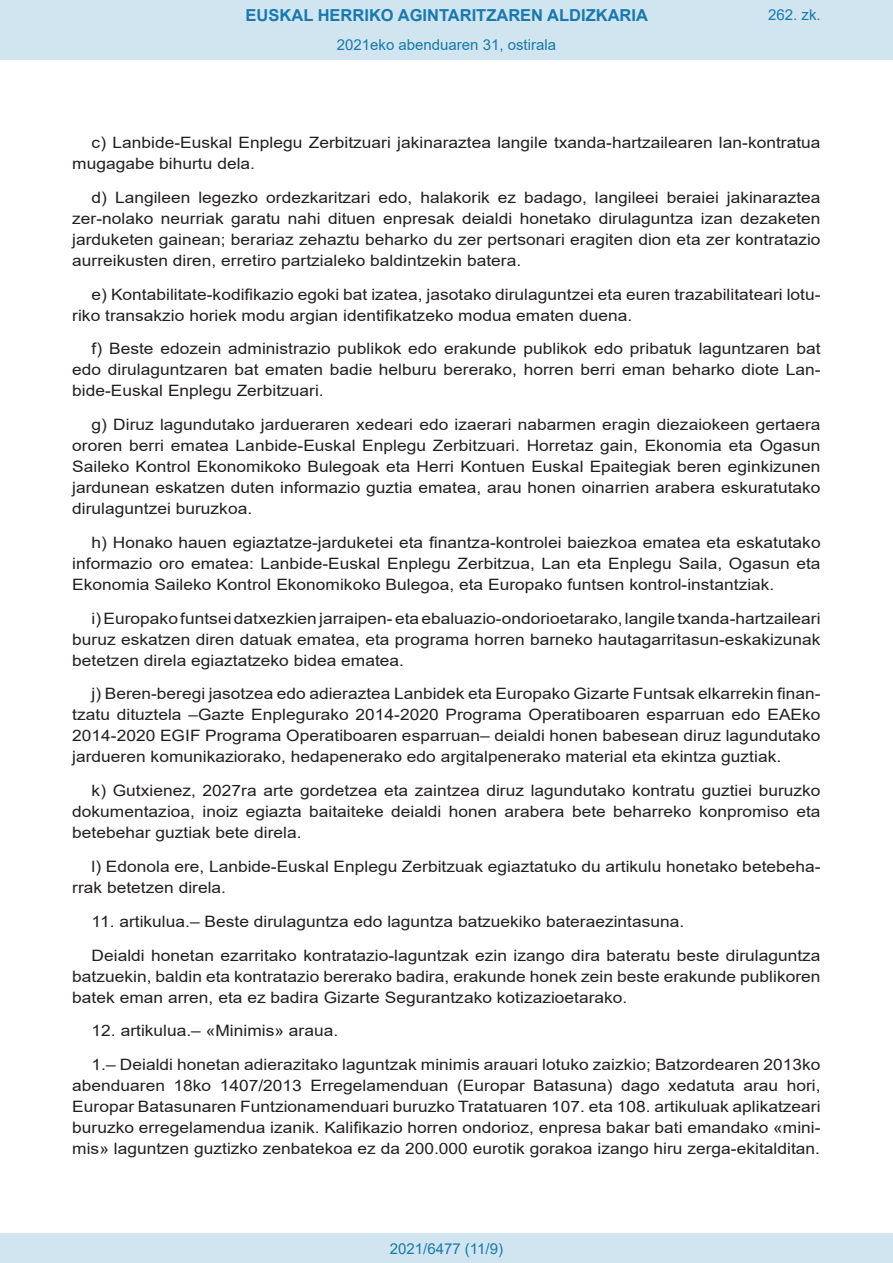
<style>
.page{position:relative;width:893px;height:1263px;background:#fff}
.page>*{position:absolute;margin:0;border:0;box-sizing:border-box;transform-origin:0 0}
.t1{font:700 16.5px "Arial";color:#1879ad}
.BOPVDetalle{font:15.6px/21px "Arial";color:#231f20;text-align:justify;scale:1.11 1}
.Paginacion_Centro{font:15px "Arial";color:#1879ad}
</style>
<div class="page">
<div style="left:0;top:0;width:893px;height:60px;background:#d0e5f0"></div>
<div style="left:0;top:1233px;width:893px;height:30px;background:#d0e5f0"></div>
<p class="t1" style="left:246px;top:3px;width:404px">EUSKAL HERRIKO AGINTARITZAREN ALDIZKARIA</p>
<p class="Paginacion_Centro" style="left:337px;top:35px;width:221px">2021eko abenduaren 31, ostirala</p>
<p class="Paginacion_Centro" style="left:768px;top:5px;width:54px">262. zk.</p>
<p class="BOPVDetalle" style="left:72px;top:132px;width:676px;text-indent:19px">c) Lanbide-Euskal Enplegu Zerbitzuari jakinaraztea langile txanda-hartzailearen lan-kontratua mugagabe bihurtu dela.</p>
<p class="BOPVDetalle" style="left:72px;top:187px;width:676px;text-indent:19px">d) Langileen legezko ordezkaritzari edo, halakorik ez badago, langileei beraiei jakinaraztea zer-nolako neurriak garatu nahi dituen enpresak deialdi honetako dirulaguntza izan dezaketen jarduketen gainean; berariaz zehaztu beharko du zer pertsonari eragiten dion eta zer kontratazio aurreikusten diren, erretiro partzialeko baldintzekin batera.</p>
<p class="BOPVDetalle" style="left:72px;top:284px;width:676px;text-indent:19px">e) Kontabilitate-kodifikazio egoki bat izatea, jasotako dirulaguntzei eta euren trazabilitateari lotu&shy;riko transakzio horiek modu argian identifikatzeko modua ematen duena.</p>
<p class="BOPVDetalle" style="left:72px;top:338px;width:676px;text-indent:19px">f) Beste edozein administrazio publikok edo erakunde publikok edo pribatuk laguntzaren bat edo dirulaguntzaren bat ematen badie helburu bererako, horren berri eman beharko diote Lan&shy;bide-Euskal Enplegu Zerbitzuari.</p>
<p class="BOPVDetalle" style="left:72px;top:414px;width:676px;text-indent:19px">g) Diruz lagundutako jardueraren xedeari edo izaerari nabarmen eragin diezaiokeen gertaera ororen berri ematea Lanbide-Euskal Enplegu Zerbitzuari. Horretaz gain, Ekonomia eta Ogasun Saileko Kontrol Ekonomikoko Bulegoak eta Herri Kontuen Euskal Epaitegiak beren eginkizunen jardunean eskatzen duten informazio guztia ematea, arau honen oinarrien arabera eskuratutako dirulaguntzei buruzkoa.</p>
<p class="BOPVDetalle" style="left:72px;top:532px;width:676px;text-indent:19px">h) Honako hauen egiaztatze-jarduketei eta finantza-kontrolei baiezkoa ematea eta eskatutako informazio oro ematea: Lanbide-Euskal Enplegu Zerbitzua, Lan eta Enplegu Saila, Ogasun eta Ekonomia Saileko Kontrol Ekonomikoko Bulegoa, eta Europako funtsen kontrol-instantziak.</p>
<p class="BOPVDetalle" style="left:72px;top:608px;width:676px;text-indent:19px">i) Europako funtsei datxezkien jarraipen- eta ebaluazio-ondorioetarako, langile txanda-hartzaileari buruz eskatzen diren datuak ematea, eta programa horren barneko hautagarritasun-eskakizunak betetzen direla egiaztatzeko bidea ematea.</p>
<p class="BOPVDetalle" style="left:72px;top:683px;width:676px;text-indent:19px">j) Beren-beregi jasotzea edo adieraztea Lanbidek eta Europako Gizarte Funtsak elkarrekin finan&shy;tzatu dituztela –Gazte Enplegurako 2014-2020 Programa Operatiboaren esparruan edo EAEko 2014-2020 EGIF Programa Operatiboaren esparruan– deialdi honen babesean diruz lagundutako jardueren komunikaziorako, hedapenerako edo argitalpenerako material eta ekintza guztiak.</p>
<p class="BOPVDetalle" style="left:72px;top:780px;width:676px;text-indent:19px">k) Gutxienez, 2027ra arte gordetzea eta zaintzea diruz lagundutako kontratu guztiei buruzko dokumentazioa, inoiz egiazta baitaiteke deialdi honen arabera bete beharreko konpromiso eta betebehar guztiak bete direla.</p>
<p class="BOPVDetalle" style="left:72px;top:856px;width:676px;text-indent:19px">l) Edonola ere, Lanbide-Euskal Enplegu Zerbitzuak egiaztatuko du artikulu honetako betebeha&shy;rrak betetzen direla.</p>
<p class="BOPVDetalle" style="left:92px;top:911px;width:535px">11. artikulua.– Beste dirulaguntza edo laguntza batzuekiko bateraezintasuna.</p>
<p class="BOPVDetalle" style="left:72px;top:944px;width:676px;text-indent:19px">Deialdi honetan ezarritako kontratazio-laguntzak ezin izango dira bateratu beste dirulaguntza batzuekin, baldin eta kontratazio bererako badira, erakunde honek zein beste erakunde publikoren batek eman arren, eta ez badira Gizarte Segurantzako kotizazioetarako.</p>
<p class="BOPVDetalle" style="left:92px;top:1020px;width:224px">12. artikulua.– «Minimis» araua.</p>
<p class="BOPVDetalle" style="left:72px;top:1054px;width:676px;text-indent:19px">1.– Deialdi honetan adierazitako laguntzak minimis arauari lotuko zaizkio; Batzordearen 2013ko abenduaren 18ko 1407/2013 Erregelamenduan (Europar Batasuna) dago xedatuta arau hori, Europar Batasunaren Funtzionamenduari buruzko Tratatuaren 107. eta 108. artikuluak aplikatzeari buruzko erregelamendua izanik. Kalifikazio horren ondorioz, enpresa bakar bati emandako «mini&shy;mis» laguntzen guztizko zenbatekoa ez da 200.000 eurotik gorakoa izango hiru zerga-ekitalditan.</p>
<p class="Paginacion_Centro" style="left:390px;top:1238px;width:115px">2021/6477 (11/9)</p>
</div>
